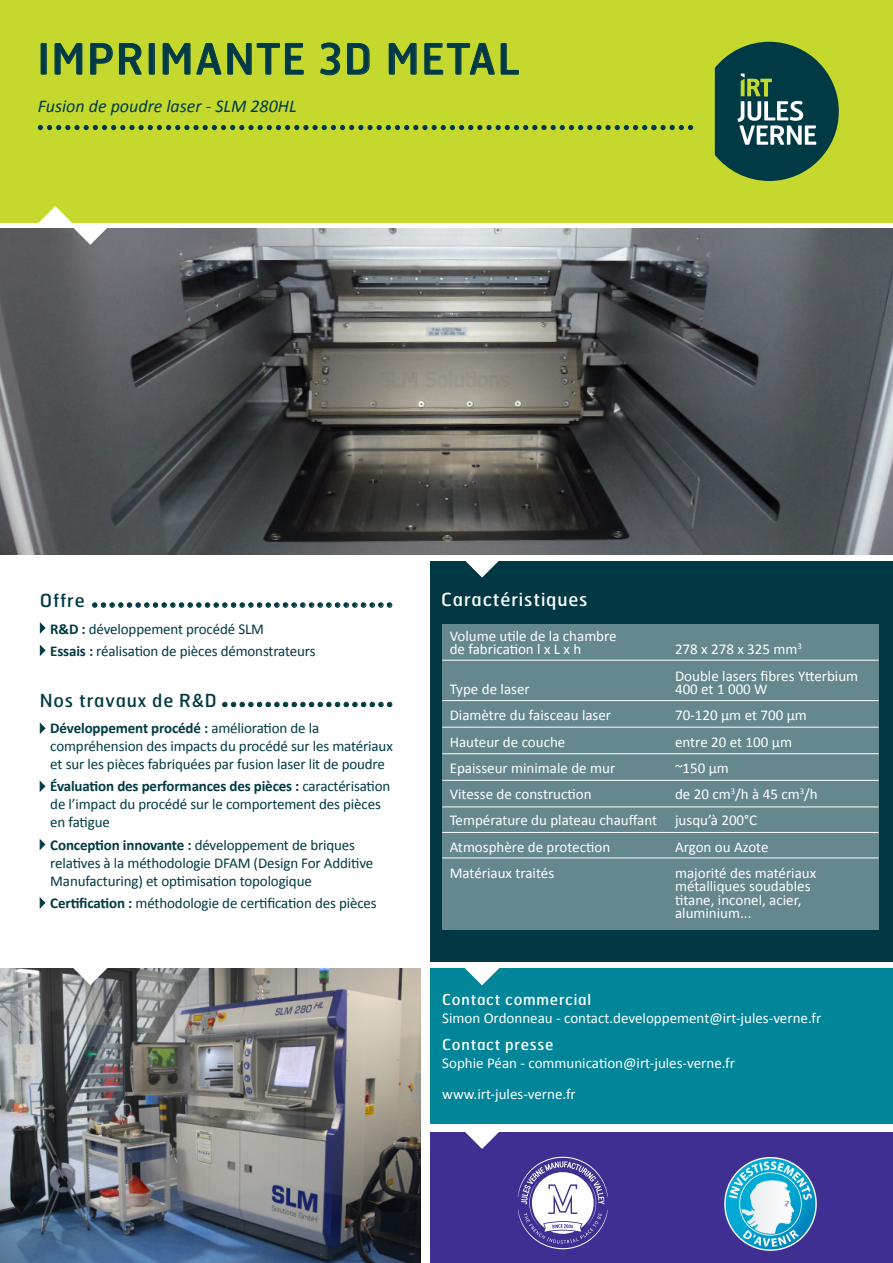
<style>
.page{position:relative;width:893px;height:1263px;background:#fff}
.page>*{position:absolute;margin:0;border:0;box-sizing:border-box;transform-origin:0 0}
.t1{font:42px "Hermes FB";letter-spacing:.05em;color:#003a44}
.t2{font:700 31.5px "Comfortaa";color:#003a44}
.t3{font:italic 18px "Calibri";color:#003a44}
.t4{font:18px "Hermes FB";letter-spacing:.05em;color:#fff}
.t5{font:15px/13.5px "Calibri";color:#fff}
.t6{font:15px/18px "Calibri";letter-spacing:-.01em;color:#003a44}
.t7{font:15px "Hermes FB";letter-spacing:.05em;color:#fff}
.s1{font-family:"Hermes FB";font-weight:400;font-size:18px}
.s2{font-weight:700}
</style>
<div class="page">
<img style="left:0;top:969px;width:421px;height:294px">
<div style="left:430px;top:561px;width:463px;height:400px;background:#003944"></div>
<div style="left:442px;top:624px;width:436px;height:306px;background:#65878e"></div>
<div style="left:0;top:0;width:893px;height:222px;background:#c4d82d"></div>
<svg style="left:715px;top:42px;width:124px;height:139px"></svg>
<img style="left:0;top:228px;width:893px;height:327px">
<div style="left:430px;top:969px;width:463px;height:155px;background:#008599"></div>
<svg style="left:92px;top:602px;width:301px;height:6px"></svg>
<svg style="left:222px;top:701px;width:171px;height:6px"></svg>
<div style="left:41px;top:43px;width:6px;height:32px;border:1px solid #003a44"></div>
<svg style="left:54px;top:43px;width:29px;height:32px"></svg>
<svg style="left:90px;top:43px;width:23px;height:32px"></svg>
<svg style="left:119px;top:43px;width:23px;height:32px"></svg>
<div style="left:149px;top:43px;width:6px;height:32px;border:1px solid #003a44"></div>
<svg style="left:162px;top:43px;width:142px;height:32px"></svg>
<svg style="left:320px;top:42px;width:20px;height:34px"></svg>
<svg style="left:347px;top:43px;width:23px;height:32px"></svg>
<svg style="left:388px;top:43px;width:29px;height:32px"></svg>
<svg style="left:424px;top:43px;width:95px;height:32px"></svg>
<svg style="left:465px;top:561px;width:34px;height:16px"></svg>
<div style="left:430px;top:1132px;width:463px;height:131px;background:#3f2f92"></div>
<svg style="left:518px;top:1157px;width:90px;height:92px"></svg>
<img style="left:724px;top:1158px;width:93px;height:92px">
<svg style="left:465px;top:1132px;width:34px;height:17px"></svg>
<svg style="left:465px;top:968px;width:35px;height:17px"></svg>
<svg style="left:39px;top:722px;width:7px;height:12px"></svg>
<svg style="left:39px;top:780px;width:7px;height:12px"></svg>
<svg style="left:38px;top:206px;width:70px;height:39px"></svg>
<svg style="left:39px;top:622px;width:7px;height:12px"></svg>
<hr style="left:442px;top:660px;width:436px;height:1px;background:#fff">
<hr style="left:442px;top:700px;width:436px;height:1px;background:#fff">
<hr style="left:442px;top:727px;width:436px;height:1px;background:#fff">
<hr style="left:442px;top:753px;width:436px;height:1px;background:#fff">
<hr style="left:442px;top:780px;width:436px;height:1px;background:#fff">
<hr style="left:442px;top:806px;width:436px;height:1px;background:#fff">
<hr style="left:442px;top:832px;width:436px;height:1px;background:#fff">
<hr style="left:442px;top:857px;width:436px;height:1px;background:#fff">
<svg style="left:73px;top:968px;width:35px;height:17px"></svg>
<svg style="left:39px;top:644px;width:7px;height:12px"></svg>
<svg style="left:39px;top:838px;width:7px;height:13px"></svg>
<svg style="left:38px;top:125px;width:655px;height:5px"></svg>
<svg style="left:39px;top:897px;width:7px;height:12px"></svg>
<p class="t1" style="left:38px;top:32px;width:483px">IMPRIMANTE 3D METAL</p>
<p class="t3" style="left:38px;top:94px;width:260px">Fusion de poudre laser - SLM 280HL</p>
<p class="t2" style="left:40px;top:575px;width:354px"><span class="s1">Offre</span> ...................................</p>
<p class="t6" style="left:50px;top:620px;width:215px"><span class="s2">R&amp;D :</span> développement procédé SLM</p>
<p class="t6" style="left:50px;top:642px;width:267px"><span class="s2">Essais :</span> réalisation de pièces démonstrateurs</p>
<p class="t2" style="left:40px;top:675px;width:354px"><span class="s1">Nos travaux de R&amp;D</span> ....................</p>
<p class="t6" style="left:50px;top:719px;width:344px"><span class="s2">Développement procédé :</span> amélioration de la compréhension des impacts du procédé sur les matériaux et sur les pièces fabriquées par fusion laser lit de poudre</p>
<p class="t6" style="left:50px;top:777px;width:342px"><span class="s2">Évaluation des performances des pièces :</span> caractérisation de l’impact du procédé sur le comportement des pièces en fatigue</p>
<p class="t6" style="left:50px;top:836px;width:325px"><span class="s2">Conception innovante :</span> développement de briques relatives à la méthodologie DFAM (Design For Additive<br>Manufacturing) et optimisation topologique</p>
<p class="t6" style="left:50px;top:894px;width:328px"><span class="s2">Certification :</span> méthodologie de certification des pièces</p>
<p class="t4" style="left:441px;top:588px;width:148px">Caractéristiques</p>
<p class="t5" style="left:450px;top:629px;width:169px">Volume utile de la chambre</p>
<p class="t5" style="left:450px;top:643px;width:133px">de fabrication l x L x h</p>
<p class="t5" style="left:675px;top:643px;width:128px">278 x 278 x 325 mm<sup>3</sup></p>
<p class="t5" style="left:675px;top:669px;width:185px">Double lasers fibres Ytterbium</p>
<p class="t5" style="left:450px;top:682px;width:82px">Type de laser</p>
<p class="t5" style="left:675px;top:682px;width:94px">400 et 1 000 W</p>
<p class="t5" style="left:450px;top:709px;width:163px">Diamètre du faisceau laser</p>
<p class="t5" style="left:675px;top:709px;width:133px">70-120 µm et 700 µm</p>
<p class="t5" style="left:450px;top:735px;width:117px">Hauteur de couche</p>
<p class="t5" style="left:675px;top:735px;width:118px">entre 20 et 100 µm</p>
<p class="t5" style="left:450px;top:761px;width:167px">Epaisseur minimale de mur</p>
<p class="t5" style="left:675px;top:761px;width:55px">~150 µm</p>
<p class="t5" style="left:450px;top:787px;width:143px">Vitesse de construction</p>
<p class="t5" style="left:675px;top:787px;width:144px">de 20 cm<sup>3</sup>/h à 45 cm<sup>3</sup>/h</p>
<p class="t5" style="left:450px;top:814px;width:309px">Température du plateau chauffant jusqu’à 200°C</p>
<p class="t5" style="left:450px;top:840px;width:162px">Atmosphère de protection</p>
<p class="t5" style="left:675px;top:840px;width:95px">Argon ou Azote</p>
<p class="t5" style="left:450px;top:866px;width:106px">Matériaux traités</p>
<p class="t5" style="left:675px;top:866px;width:143px">majorité des matériaux métalliques soudables</p>
<p class="t5" style="left:675px;top:893px;width:128px">titane, inconel, acier, aluminium...</p>
<p class="t7" style="left:442px;top:990px;width:150px">Contact commercial</p>
<p class="t5" style="left:442px;top:1012px;width:381px">Simon Ordonneau - contact.developpement@irt-jules-verne.fr</p>
<p class="t7" style="left:442px;top:1035px;width:113px">Contact presse</p>
<p class="t5" style="left:442px;top:1056px;width:294px">Sophie Péan - communication@irt-jules-verne.fr</p>
<p class="t5" style="left:442px;top:1087px;width:135px">www.irt-jules-verne.fr</p>
</div>
